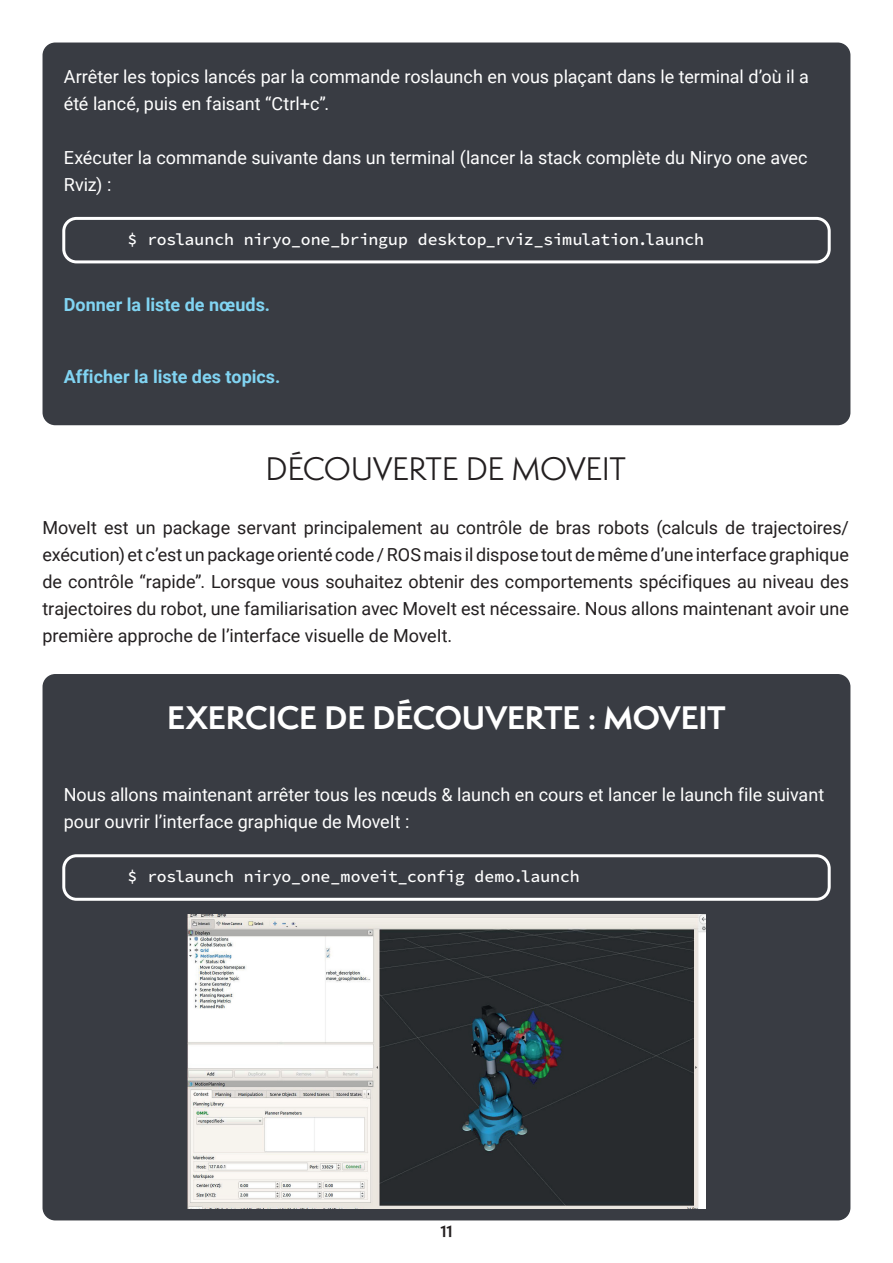
<style>
.page{position:relative;width:893px;height:1263px;background:#fff}
.page>*{position:absolute;margin:0;border:0;box-sizing:border-box;transform-origin:0 0}
.t1{font:700 30px "Semplicita Pro";letter-spacing:-.005em;color:#fff}
.t2{font:30px "Semplicita Pro";letter-spacing:-.015em;color:#231f20}
.t3{font:18px/27px "Roboto";color:#231f20;text-align:justify}
.t4{font:18px/27px "Roboto";color:#fff}
.t5{font:700 18px "Roboto";color:#81d4f2}
.t6{font:16.5px "Source Code Variable";letter-spacing:-.01em;color:#fff}
.t7{font:700 15px "Semplicita Pro";color:#231f20}
</style>
<div class="page">
<div style="left:43px;top:43px;width:807px;height:382px;background:#393c43;border-radius:13px"></div>
<div style="left:62px;top:217px;width:769px;height:46px;border:3px solid #fff;border-radius:13px"></div>
<div style="left:43px;top:674px;width:807px;height:546px;background:#393c43;border-radius:13px"></div>
<div style="left:62px;top:854px;width:769px;height:47px;border:3px solid #fff;border-radius:13px"></div>
<img style="left:187px;top:914px;width:519px;height:295px">
<p class="t4" style="left:64px;top:62px;width:747px">Arrêter les topics lancés par la commande roslaunch en vous plaçant dans le terminal d’où il a été lancé, puis en faisant “Ctrl+c”.</p>
<p class="t4" style="left:64px;top:143px;width:745px">Exécuter la commande suivante dans un terminal (lancer la stack complète du Niryo one avec<br>Rviz) :</p>
<p class="t6" style="left:128px;top:227px;width:578px">$ roslaunch niryo_one_bringup desktop_rviz_simulation.launch</p>
<p class="t5" style="left:64px;top:292px;width:208px">Donner la liste de nœuds.</p>
<p class="t5" style="left:64px;top:364px;width:218px">Afficher la liste des topics.</p>
<h1 class="t2" style="left:266px;top:448px;width:362px">DÉCOUVERTE DE MOVEIT</h1>
<p class="t3" style="left:43px;top:514px;width:808px">MoveIt est un package servant principalement au contrôle de bras robots (calculs de trajectoires/ exécution) et c’est un package orienté code / ROS mais il dispose tout de même d’une interface graphique de contrôle “rapide”. Lorsque vous souhaitez obtenir des comportements spécifiques au niveau des trajectoires du robot, une familiarisation avec MoveIt est nécessaire. Nous allons maintenant avoir une première approche de l’interface visuelle de MoveIt.</p>
<h1 class="t1" style="left:167px;top:695px;width:560px">EXERCICE DE DÉCOUVERTE : MOVEIT</h1>
<p class="t4" style="left:64px;top:780px;width:762px">Nous allons maintenant arrêter tous les nœuds &amp; launch en cours et lancer le launch file suivant pour ouvrir l’interface graphique de MoveIt :</p>
<p class="t6" style="left:128px;top:864px;width:454px">$ roslaunch niryo_one_moveit_config demo.launch</p>
<p class="t7" style="left:440px;top:1220px;width:14px">11</p>
</div>
